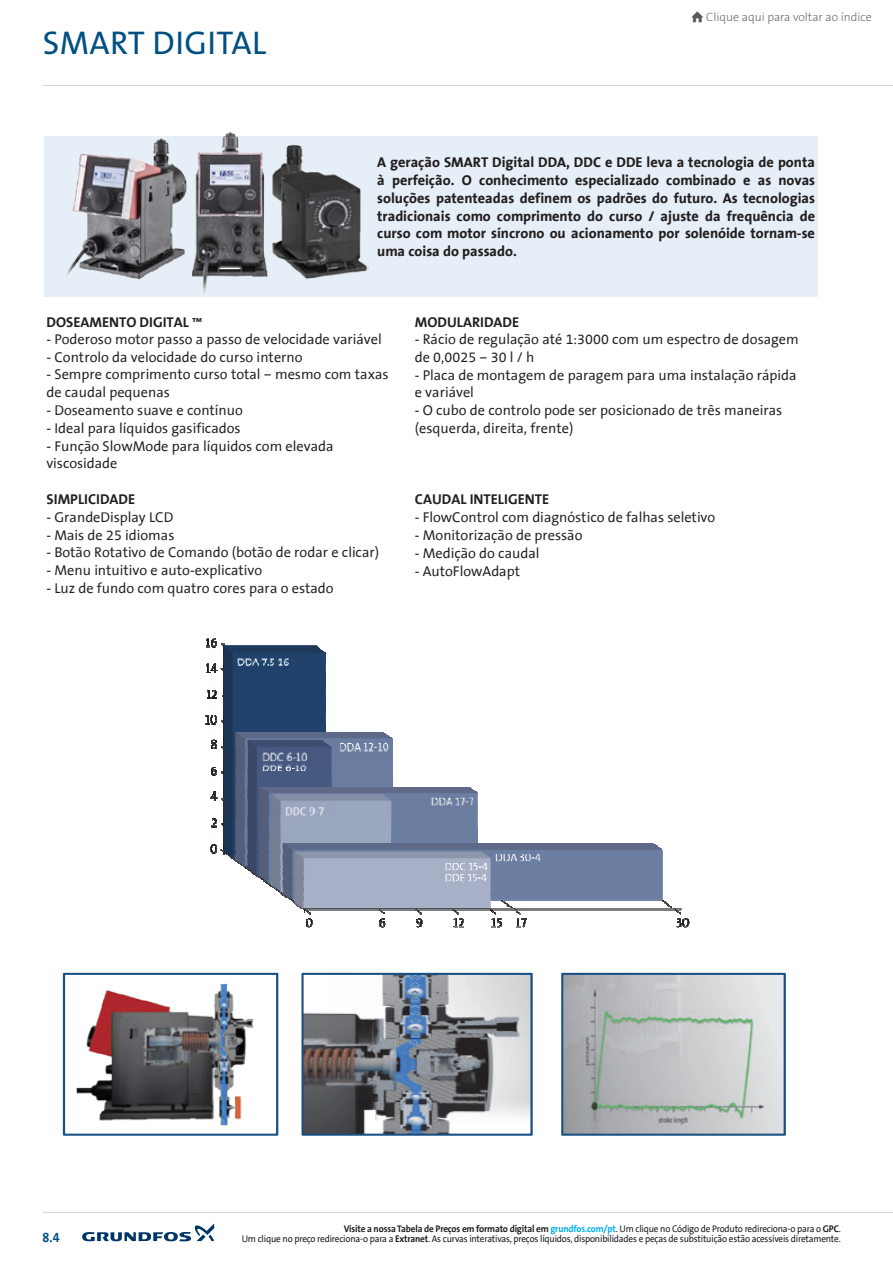
<style>
.page{position:relative;width:893px;height:1263px;background:#fff}
.page>*{position:absolute;margin:0;border:0;box-sizing:border-box;transform-origin:0 0}
.Grand_titre_droite{font:33px "Grundfos The Sans V2 OT 5 R";letter-spacing:.015em;color:#005081}
.t1{font:14.4px/17.9px "Grundfos The Sans";color:#231f20}
.t2{font:700 14.4px/17.9px "Grundfos The Sans";color:#231f20;text-align:justify}
.t3{font:700 14.4px "Grundfos The Sans V2";color:#231f20}
.t4{font:700 13.5px "Grundfos The Sans V2";color:#005081;scale:.92 1}
.t5{font:12px "Grundfos The Sans V2 OT 2 XL";color:#57585a}
.t6{font:9.75px/10.5px "Grundfos The Sans V2";letter-spacing:-.02em;color:#231f20;text-align:right;scale:.95 1}
.s1{font-family:"Calibri"}
.s2{font-weight:700}
.s3{font-weight:700;color:#00aeef}
</style>
<div class="page">
<hr style="left:43px;top:85px;width:850px;height:1px;background:#d1d2d4">
<hr style="left:43px;top:1212px;width:850px;height:1px;background:#d1d2d4">
<svg style="left:82px;top:1223px;width:132px;height:18px"></svg>
<div style="left:44px;top:137px;width:774px;height:160px;background:#e6eff7"></div>
<img style="left:224px;top:646px;width:99px;height:6px">
<svg style="left:206px;top:638px;width:19px;height:10px"></svg>
<img style="left:223px;top:652px;width:102px;height:80px">
<img style="left:223px;top:669px;width:102px;height:2px">
<svg style="left:206px;top:664px;width:17px;height:9px"></svg>
<svg style="left:207px;top:690px;width:16px;height:9px"></svg>
<svg style="left:206px;top:716px;width:17px;height:8px"></svg>
<img style="left:224px;top:732px;width:160px;height:2px">
<img style="left:224px;top:734px;width:165px;height:3px">
<img style="left:223px;top:737px;width:169px;height:50px">
<svg style="left:211px;top:739px;width:12px;height:10px"></svg>
<img style="left:222px;top:748px;width:170px;height:1px">
<svg style="left:211px;top:767px;width:12px;height:9px"></svg>
<img style="left:224px;top:787px;width:249px;height:3px">
<img style="left:223px;top:790px;width:255px;height:53px">
<img style="left:223px;top:799px;width:255px;height:2px">
<svg style="left:211px;top:792px;width:12px;height:9px"></svg>
<svg style="left:212px;top:819px;width:11px;height:8px"></svg>
<img style="left:224px;top:843px;width:428px;height:1px">
<img style="left:225px;top:844px;width:437px;height:10px">
<img style="left:225px;top:851px;width:437px;height:1px">
<svg style="left:211px;top:844px;width:14px;height:10px"></svg>
<img style="left:226px;top:853px;width:436px;height:2px">
<img style="left:229px;top:855px;width:433px;height:2px">
<img style="left:231px;top:857px;width:431px;height:2px">
<img style="left:235px;top:858px;width:427px;height:3px">
<img style="left:237px;top:861px;width:425px;height:2px">
<img style="left:239px;top:862px;width:423px;height:3px">
<img style="left:241px;top:864px;width:421px;height:1px">
<img style="left:243px;top:865px;width:419px;height:2px">
<img style="left:247px;top:867px;width:415px;height:3px">
<img style="left:249px;top:869px;width:413px;height:2px">
<img style="left:251px;top:871px;width:411px;height:2px">
<img style="left:253px;top:873px;width:409px;height:1px">
<img style="left:255px;top:874px;width:407px;height:2px">
<img style="left:258px;top:876px;width:404px;height:2px">
<img style="left:260px;top:878px;width:402px;height:1px">
<img style="left:262px;top:879px;width:400px;height:2px">
<img style="left:264px;top:880px;width:398px;height:2px">
<img style="left:266px;top:882px;width:396px;height:1px">
<img style="left:268px;top:883px;width:394px;height:1px">
<img style="left:270px;top:884px;width:392px;height:3px">
<img style="left:273px;top:887px;width:389px;height:1px">
<img style="left:275px;top:888px;width:387px;height:2px">
<img style="left:277px;top:890px;width:385px;height:2px">
<img style="left:279px;top:891px;width:383px;height:1px">
<img style="left:282px;top:892px;width:380px;height:4px">
<img style="left:284px;top:896px;width:378px;height:1px">
<img style="left:286px;top:897px;width:376px;height:1px">
<img style="left:288px;top:898px;width:374px;height:1px">
<img style="left:290px;top:899px;width:373px;height:2px">
<img style="left:294px;top:900px;width:196px;height:3px">
<img style="left:296px;top:903px;width:194px;height:3px">
<img style="left:298px;top:905px;width:192px;height:2px">
<img style="left:300px;top:907px;width:190px;height:1px">
<img style="left:303px;top:908px;width:187px;height:1px">
<img style="left:304px;top:909px;width:358px;height:1px">
<svg style="left:304px;top:910px;width:8px;height:18px"></svg>
<svg style="left:379px;top:910px;width:6px;height:18px"></svg>
<svg style="left:416px;top:910px;width:6px;height:18px"></svg>
<svg style="left:453px;top:910px;width:11px;height:18px"></svg>
<svg style="left:491px;top:900px;width:35px;height:28px"></svg>
<svg style="left:662px;top:900px;width:27px;height:28px"></svg>
<svg style="left:63px;top:973px;width:215px;height:163px"></svg>
<svg style="left:301px;top:973px;width:232px;height:163px;background:#8e939b"></svg>
<svg style="left:561px;top:973px;width:225px;height:163px;background:#b7bdc0"></svg>
<img style="left:61px;top:131px;width:307px;height:162px">
<img style="left:69px;top:977px;width:202px;height:154px">
<p class="Grand_titre_droite" style="left:43px;top:22px;width:225px">SMART DIGITAL</p>
<p class="t5" style="left:706px;top:10px;width:167px">Clique aqui para voltar ao índice</p>
<p class="t2" style="left:377px;top:154px;width:439px">A geração SMART Digital DDA, DDC e DDE leva a tecnologia de ponta à perfeição. O conhecimento especializado combinado e as novas soluções patenteadas definem os padrões do futuro. As tecnologias tradicionais como comprimento do curso / ajuste da frequência de curso com motor síncrono ou acionamento por solenóide tornam-se uma coisa do passado.</p>
<p class="t3" style="left:47px;top:313px;width:157px">DOSEAMENTO DIGITAL <span class="s1">™</span></p>
<p class="t3" style="left:415px;top:313px;width:106px">MODULARIDADE</p>
<p class="t1" style="left:46px;top:330px;width:337px">- Poderoso motor passo a passo de velocidade variável</p>
<p class="t1" style="left:415px;top:330px;width:386px">- Rácio de regulação até 1:3000 com um espectro de dosagem</p>
<p class="t1" style="left:46px;top:348px;width:258px">- Controlo da velocidade do curso interno</p>
<p class="t1" style="left:415px;top:349px;width:121px">de 0,0025 – 30 l / h</p>
<p class="t1" style="left:46px;top:366px;width:344px">- Sempre comprimento curso total – mesmo com taxas</p>
<p class="t1" style="left:415px;top:366px;width:383px">- Placa de montagem de paragem para uma instalação rápida</p>
<p class="t1" style="left:46px;top:384px;width:125px">de caudal pequenas</p>
<p class="t1" style="left:415px;top:384px;width:61px">e variável</p>
<p class="t1" style="left:46px;top:402px;width:198px">- Doseamento suave e contínuo</p>
<p class="t1" style="left:415px;top:402px;width:369px">- O cubo de controlo pode ser posicionado de três maneiras</p>
<p class="t1" style="left:46px;top:420px;width:196px">- Ideal para líquidos gasificados</p>
<p class="t1" style="left:415px;top:420px;width:160px">(esquerda, direita, frente)</p>
<p class="t1" style="left:46px;top:437px;width:289px">- Função SlowMode para líquidos com elevada viscosidade</p>
<p class="t3" style="left:47px;top:490px;width:90px">SIMPLICIDADE</p>
<p class="t3" style="left:415px;top:490px;width:136px">CAUDAL INTELIGENTE</p>
<p class="t1" style="left:46px;top:509px;width:128px">- GrandeDisplay LCD</p>
<p class="t1" style="left:415px;top:509px;width:302px">- FlowControl com diagnóstico de falhas seletivo</p>
<p class="t1" style="left:46px;top:526px;width:130px">- Mais de 25 idiomas</p>
<p class="t1" style="left:415px;top:527px;width:169px">- Monitorização de pressão</p>
<p class="t1" style="left:46px;top:544px;width:334px">- Botão Rotativo de Comando (botão de rodar e clicar)</p>
<p class="t1" style="left:415px;top:545px;width:126px">- Medição do caudal</p>
<p class="t1" style="left:46px;top:562px;width:217px">- Menu intuitivo e auto-explicativo</p>
<p class="t1" style="left:415px;top:562px;width:107px">- AutoFlowAdapt</p>
<p class="t1" style="left:46px;top:580px;width:289px">- Luz de fundo com quatro cores para o estado</p>
<p class="t4" style="left:43px;top:1228px;width:20px">8.4</p>
<p class="t6" style="left:242px;top:1223px;width:632px"><span class="s2">Visite a nossa Tabela de Preços em formato digital em</span> <span class="s3">grundfos.com/pt</span>. Um clique no Código de Produto redireciona-o para o <span class="s2">GPC</span>.<br>Um clique no preço redireciona-o para a <span class="s2">Extranet</span>. As curvas interativas, preços líquidos, disponibilidades e peças de substituição estão acessíveis diretamente.</p>
</div>
